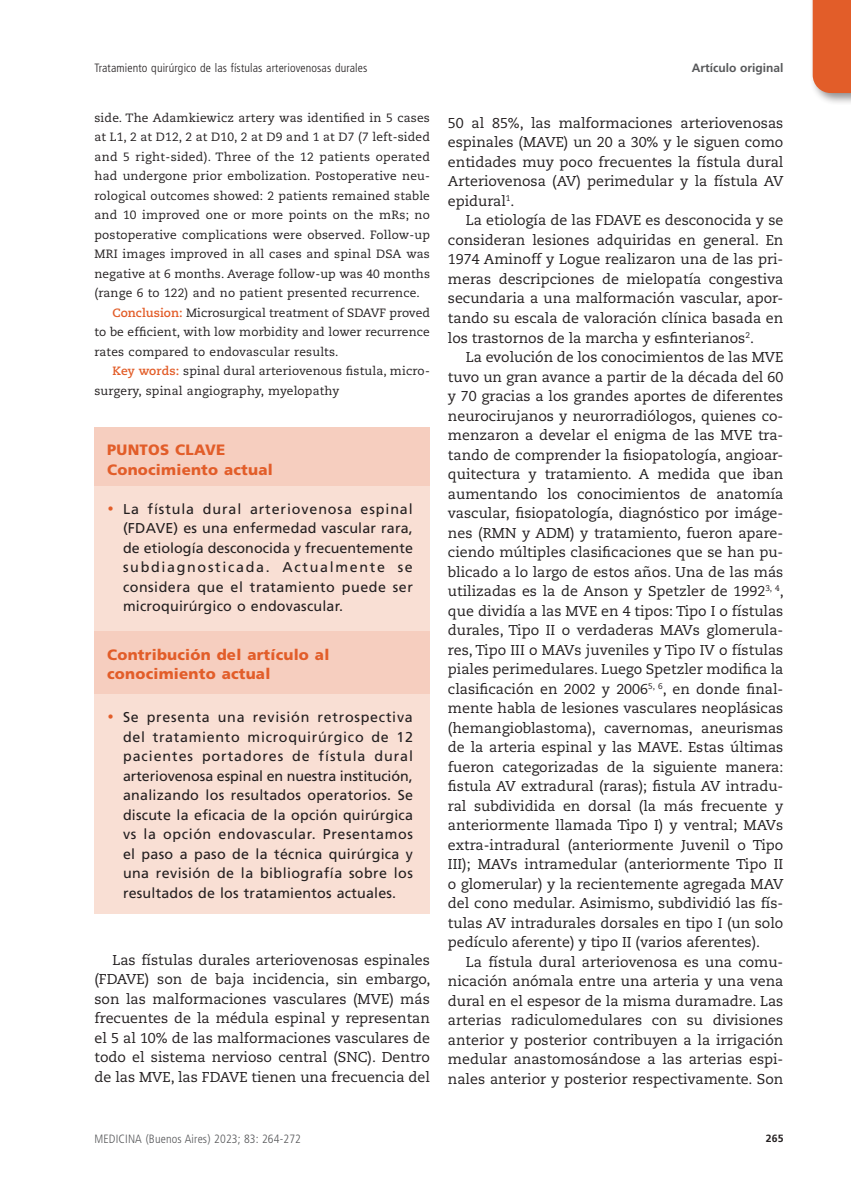
<style>
.page{position:relative;width:851px;height:1191px;background:#fff}
.page>*{position:absolute;margin:0;border:0;box-sizing:border-box;transform-origin:0 0}
.subtit-Puntos_clave{font:900 15px/19.5px "Frutiger LT Std";letter-spacing:.015em;color:#e25d29}
.texto1{font:14.25px/19.5px "Caecilia LT Std";color:#231f20;text-align:justify}
.texto-Pto_clave{font:14.25px/19.5px "Frutiger LT Std";letter-spacing:.015em;color:#231f20;text-align:justify}
.abstract{font:12px/19.5px "Caecilia LT Std";letter-spacing:.015em;color:#231f20;text-align:justify}
.t1{font:300 condensed 12px "Frutiger LT Std";letter-spacing:.01em;color:#231f20}
.t2{font:300 condensed 12px "Frutiger LT Std";letter-spacing:.01em;color:#57585a}
.t3{font:700 12px "Frutiger LT Std";color:#57585a}
.t4{font:700 10.5px "Frutiger LT Std";color:#231f20}
.s1{font-weight:700;color:#e25d29}
.s2{font-family:"Zapf Chancery IT Cby BT";font-weight:500;font-style:italic;color:#e25d29}
</style>
<div class="page">
<div style="left:808px;top:0;width:42px;height:105px;background:#231f20;opacity:.5"></div>
<div style="left:812px;top:0;width:38px;height:93px;background:#e25d29"></div>
<div style="left:94px;top:427px;width:336px;height:32px;background:#f6cebf"></div>
<div style="left:94px;top:446px;width:336px;height:33px;background:#f6cebf"></div>
<div style="left:94px;top:466px;width:336px;height:32px;background:#f6cebf"></div>
<div style="left:94px;top:486px;width:336px;height:142px;background:#f9dfd4"></div>
<div style="left:94px;top:612px;width:336px;height:44px;background:#f9dfd4"></div>
<div style="left:94px;top:631px;width:336px;height:52px;background:#f6cebf"></div>
<div style="left:94px;top:670px;width:336px;height:32px;background:#f6cebf"></div>
<div style="left:94px;top:694px;width:336px;height:220px;background:#f9dfd4"></div>
<p class="t1" style="left:94px;top:61px;width:274px">Tratamiento quirúrgico de las fístulas arteriovenosas durales</p>
<p class="t3" style="left:691px;top:61px;width:93px">Artículo original</p>
<p class="abstract" style="left:94px;top:108px;width:337px">side. The Adamkiewicz artery was identified in 5 cases at L1, 2 at D12, 2 at D10, 2 at D9 and 1 at D7 (7 left-sided and 5 right-sided). Three of the 12 patients operated had undergone prior embolization. Postoperative neu&shy;rological outcomes showed: 2 patients remained stable and 10 improved one or more points on the mRs; no postoperative complications were observed. Follow-up MRI images improved in all cases and spinal DSA was negative at 6 months. Average follow-up was 40 months (range 6 to 122) and no patient presented recurrence.</p>
<p class="abstract" style="left:94px;top:303px;width:337px;text-indent:18px"><span class="s1">Conclusion:</span> Microsurgical treatment of SDAVF proved to be efficient, with low morbidity and lower recurrence rates compared to endovascular results.</p>
<p class="abstract" style="left:94px;top:361px;width:337px;text-indent:18px"><span class="s1">Key words:</span> spinal dural arteriovenous fistula, micro&shy;surgery, spinal angiography, myelopathy</p>
<p class="texto1" style="left:448px;top:113px;width:337px">50 al 85%, las malformaciones arteriovenosas espinales (MAVE) un 20 a 30% y le siguen como entidades muy poco frecuentes la fístula dural Arteriovenosa (AV) perimedular y la fístula AV epidural<sup>1</sup>.</p>
<p class="texto1" style="left:448px;top:211px;width:337px;text-indent:18px">La etiología de las FDAVE es desconocida y se consideran lesiones adquiridas en general. En 1974 Aminoff y Logue realizaron una de las pri&shy;meras descripciones de mielopatía congestiva secundaria a una malformación vascular, apor&shy;tando su escala de valoración clínica basada en los trastornos de la marcha y esfinterianos<sup>2</sup>.</p>
<p class="texto1" style="left:448px;top:347px;width:337px;text-indent:18px">La evolución de los conocimientos de las MVE tuvo un gran avance a partir de la década del 60 y 70 gracias a los grandes aportes de diferentes neurocirujanos y neurorradiólogos, quienes co&shy;menzaron a develar el enigma de las MVE tra&shy;tando de comprender la fisiopatología, angioar&shy;quitectura y tratamiento. A medida que iban aumentando los conocimientos de anatomía vascular, fisiopatología, diagnóstico por imáge&shy;nes (RMN y ADM) y tratamiento, fueron apare&shy;ciendo múltiples clasificaciones que se han pu&shy;blicado a lo largo de estos años. Una de las más utilizadas es la de Anson y Spetzler de 1992<sup>3,</sup> <sup>4</sup>, que dividía a las MVE en 4 tipos: Tipo I o fístulas durales, Tipo II o verdaderas MAVs glomerula&shy;res, Tipo III o MAVs juveniles y Tipo IV o fístulas piales perimedulares. Luego Spetzler modifica la clasificación en 2002 y 2006<sup>5,</sup> <sup>6</sup>, en donde final&shy;mente habla de lesiones vasculares neoplásicas (hemangioblastoma), cavernomas, aneurismas de la arteria espinal y las MAVE. Estas últimas fueron categorizadas de la siguiente manera: fistula AV extradural (raras); fistula AV intradu&shy;ral subdividida en dorsal (la más frecuente y anteriormente llamada Tipo I) y ventral; MAVs extra-intradural (anteriormente Juvenil o Tipo III); MAVs intramedular (anteriormente Tipo II o glomerular) y la recientemente agregada MAV del cono medular. Asimismo, subdividió las fís&shy;tulas AV intradurales dorsales en tipo I (un solo pedículo aferente) y tipo II (varios aferentes).</p>
<p class="texto1" style="left:448px;top:952px;width:337px;text-indent:18px">La fístula dural arteriovenosa es una comu&shy;nicación anómala entre una arteria y una vena dural en el espesor de la misma duramadre. Las arterias radiculomedulares con su divisiones anterior y posterior contribuyen a la irrigación medular anastomosándose a las arterias espi&shy;nales anterior y posterior respectivamente. Son</p>
<p class="subtit-Puntos_clave" style="left:107px;top:440px;width:120px">PUNTOS CLAVE</p>
<p class="subtit-Puntos_clave" style="left:107px;top:460px;width:167px">Conocimiento actual</p>
<p class="texto-Pto_clave" style="left:123px;top:499px;width:291px;text-indent:-17px"><span class="s2">•</span> La fístula dural arteriovenosa espinal (FDAVE) es una enfermedad vascular rara, de etiología desconocida y frecuentemente subdiagnosticada. Actualmente se considera que el tratamiento puede ser microquirúrgico o endovascular.</p>
<p class="subtit-Puntos_clave" style="left:107px;top:644px;width:223px">Contribución del artículo al conocimiento actual</p>
<p class="texto-Pto_clave" style="left:123px;top:707px;width:291px;text-indent:-17px"><span class="s2">•</span> Se presenta una revisión retrospectiva del tratamiento microquirúrgico de 12 pacientes portadores de fístula dural arteriovenosa espinal en nuestra institución, analizando los resultados operatorios. Se discute la eficacia de la opción quirúrgica vs la opción endovascular. Presentamos el paso a paso de la técnica quirúrgica y una revisión de la bibliografía sobre los resultados de los tratamientos actuales.</p>
<p class="texto1" style="left:94px;top:950px;width:337px;text-indent:18px">Las fístulas durales arteriovenosas espinales (FDAVE) son de baja incidencia, sin embargo, son las malformaciones vasculares (MVE) más frecuentes de la médula espinal y representan el 5 al 10% de las malformaciones vasculares de todo el sistema nervioso central (SNC). Dentro de las MVE, las FDAVE tienen una frecuencia del</p>
<p class="t2" style="left:94px;top:1132px;width:208px">MEDICINA (Buenos Aires) 2023; 83: 264-272</p>
<p class="t4" style="left:765px;top:1132px;width:19px">265</p>
</div>
